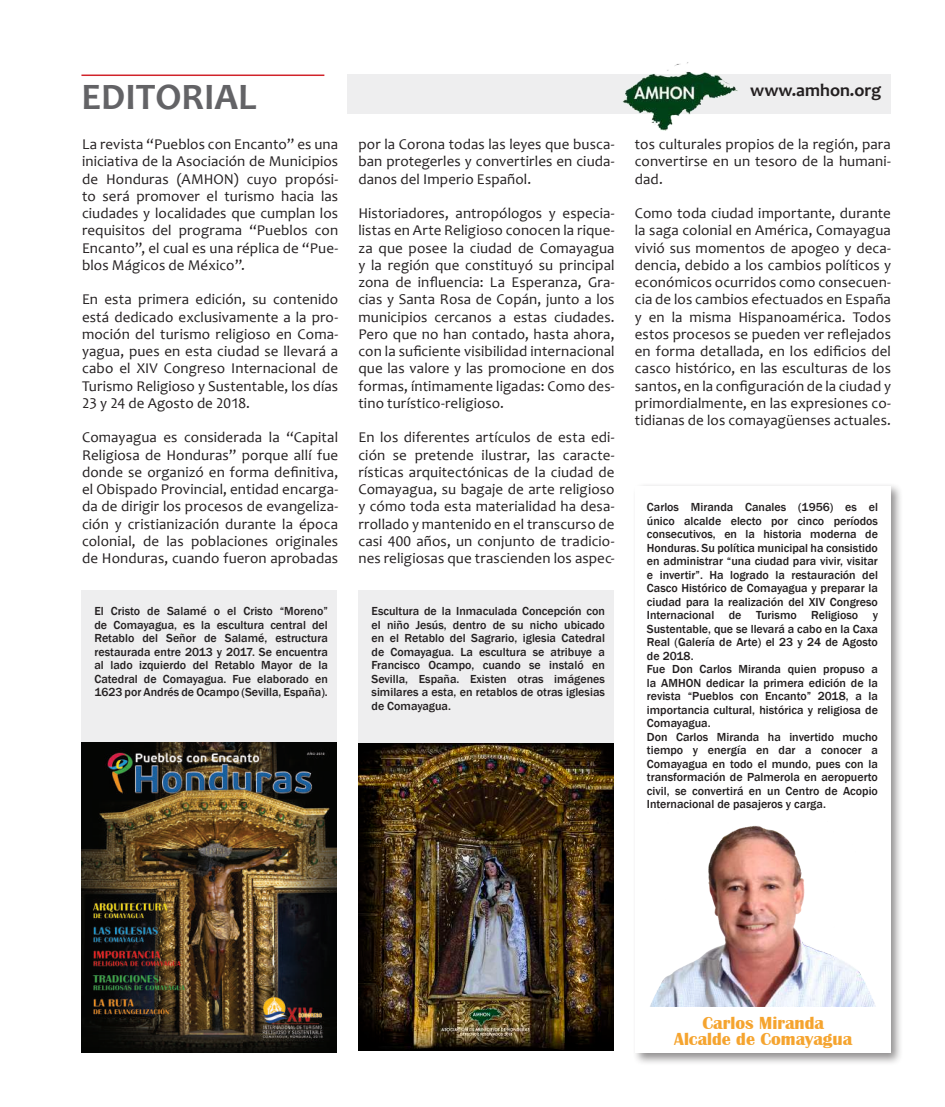
<style>
.page{position:relative;width:945px;height:1107px;background:#fff}
.page>*{position:absolute;margin:0;border:0;box-sizing:border-box;transform-origin:0 0}
.t1{font:700 37.5px "Candara";color:#636366}
.t2{font:700 18px/16.5px "Britannic";color:#f5a42f;text-align:center}
.t3{font:700 18px "Candara";color:#231f20}
.t4{font:15px/17.2px "Candara";letter-spacing:.005em;color:#231f20;text-align:justify}
.t5{font:500 12px/13.5px "Franklin Gothic";color:#231f20;text-align:justify}
</style>
<div class="page">
<hr style="left:81px;top:75px;width:243px;height:1px;background:#d1232a">
<div style="left:348px;top:75px;width:543px;height:39px;background:#eeeeef"></div>
<div style="left:81px;top:590px;width:256px;height:153px;background:#eeeeef"></div>
<div style="left:358px;top:590px;width:256px;height:153px;background:#eeeeef"></div>
<svg style="left:635px;top:485px;width:266px;height:578px"></svg>
<div style="left:636px;top:486px;width:255px;height:567px;background:#fff"></div>
<img style="left:622px;top:62px;width:116px;height:68px">
<img style="left:650px;top:825px;width:225px;height:181px">
<img style="left:81px;top:743px;width:255px;height:310px">
<img style="left:358px;top:743px;width:255px;height:307px">
<h1 class="t1" style="left:81px;top:73px;width:176px">EDITORIAL</h1>
<p class="t4" style="left:82px;top:135px;width:258px">La revista “Pueblos con Encanto” es una iniciativa de la Asociación de Municipios de Honduras (AMHON) cuyo propósi&shy;to será promover el turismo hacia las ciudades y localidades que cumplan los requisitos del programa “Pueblos con Encanto”, el cual es una réplica de “Pue&shy;blos Mágicos de México”.</p>
<p class="t4" style="left:82px;top:291px;width:258px">En esta primera edición, su contenido está dedicado exclusivamente a la pro&shy;moción del turismo religioso en Coma&shy;yagua, pues en esta ciudad se llevará a cabo el XIV Congreso Internacional de Turismo Religioso y Sustentable, los días 23 y 24 de Agosto de 2018.</p>
<p class="t4" style="left:82px;top:429px;width:258px">Comayagua es considerada la “Capital Religiosa de Honduras” porque allí fue donde se organizó en forma definitiva, el Obispado Provincial, entidad encarga&shy;da de dirigir los procesos de evangeliza&shy;ción y cristianización durante la época colonial, de las poblaciones originales de Honduras, cuando fueron aprobadas</p>
<p class="t4" style="left:358px;top:135px;width:258px">por la Corona todas las leyes que busca&shy;ban protegerles y convertirles en ciuda&shy;danos del Imperio Español.</p>
<p class="t4" style="left:358px;top:204px;width:258px">Historiadores, antropólogos y especia&shy;listas en Arte Religioso conocen la rique&shy;za que posee la ciudad de Comayagua y la región que constituyó su principal zona de influencia: La Esperanza, Gra&shy;cias y Santa Rosa de Copán, junto a los municipios cercanos a estas ciudades.<br>Pero que no han contado, hasta ahora, con la suficiente visibilidad internacional que las valore y las promocione en dos formas, íntimamente ligadas: Como des&shy;tino turístico-religioso.</p>
<p class="t4" style="left:358px;top:429px;width:258px">En los diferentes artículos de esta edi&shy;ción se pretende ilustrar, las caracte&shy;rísticas arquitectónicas de la ciudad de Comayagua, su bagaje de arte religioso y cómo toda esta materialidad ha desa&shy;rrollado y mantenido en el transcurso de casi 400 años, un conjunto de tradicio&shy;nes religiosas que trascienden los aspec-</p>
<p class="t5" style="left:94px;top:604px;width:235px">El Cristo de Salamé o el Cristo “Moreno” de Comayagua, es la escultura central del Retablo del Señor de Salamé, estructura restaurada entre 2013 y 2017. Se encuentra al lado izquierdo del Retablo Mayor de la Catedral de Comayagua. Fue elaborado en 1623 por Andrés de Ocampo (Sevilla, España).</p>
<p class="t5" style="left:372px;top:604px;width:235px">Escultura de la Inmaculada Concepción con el niño Jesús, dentro de su nicho ubicado en el Retablo del Sagrario, iglesia Catedral de Comayagua. La escultura se atribuye a Francisco Ocampo, cuando se instaló en Sevilla, España. Existen otras imágenes similares a esta, en retablos de otras iglesias de Comayagua.</p>
<p class="t3" style="left:750px;top:79px;width:133px">www.amhon.org</p>
<p class="t4" style="left:635px;top:135px;width:258px">tos culturales propios de la región, para convertirse en un tesoro de la humani&shy;dad.</p>
<p class="t4" style="left:635px;top:204px;width:258px">Como toda ciudad importante, durante la saga colonial en América, Comayagua vivió sus momentos de apogeo y deca&shy;dencia, debido a los cambios políticos y económicos ocurridos como consecuen&shy;cia de los cambios efectuados en España y en la misma Hispanoamérica. Todos estos procesos se pueden ver reflejados en forma detallada, en los edificios del casco histórico, en las esculturas de los santos, en la configuración de la ciudad y primordialmente, en las expresiones co&shy;tidianas de los comayagüenses actuales.</p>
<p class="t5" style="left:647px;top:500px;width:233px;text-align:left">Carlos Miranda Canales (1956) es el único alcalde electo por cinco períodos consecutivos, en la historia moderna de Honduras. Su política municipal ha consistido en administrar “una ciudad para vivir, visitar e invertir”. Ha logrado la restauración del Casco Histórico de Comayagua y preparar la ciudad para la realización del XIV Congreso Internacional de Turismo Religioso y Sustentable, que se llevará a cabo en la Caxa Real (Galería de Arte) el 23 y 24 de Agosto de 2018.<br>Fue Don Carlos Miranda quien propuso a la AMHON dedicar la primera edición de la revista “Pueblos con Encanto” 2018, a la importancia cultural, histórica y religiosa de Comayagua.<br>Don Carlos Miranda ha invertido mucho tiempo y energía en dar a conocer a Comayagua en todo el mundo, pues con la transformación de Palmerola en aeropuerto civil, se convertirá en un Centro de Acopio Internacional de pasajeros y carga.</p>
<p class="t2" style="left:674px;top:1015px;width:179px">Carlos Miranda<br>Alcalde de Comayagua</p>
</div>
